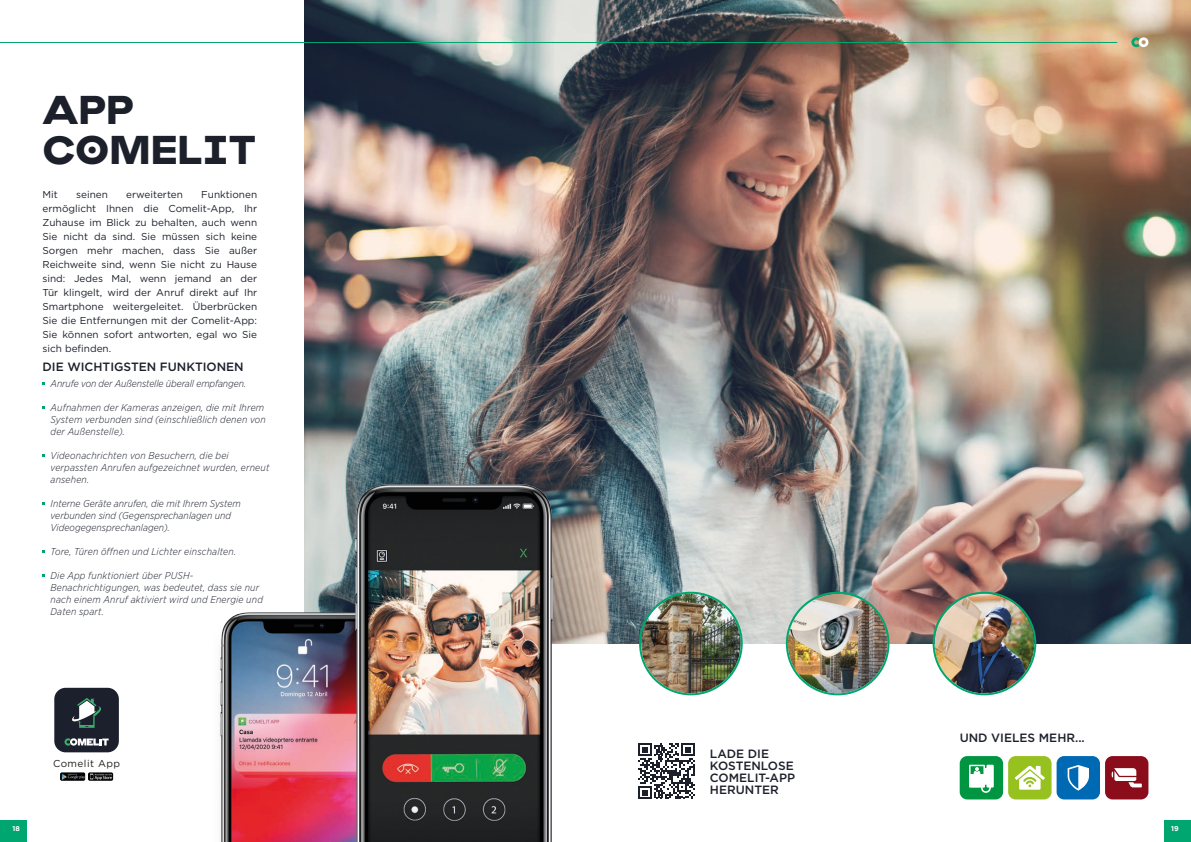
<style>
.page{position:relative;width:1191px;height:842px;background:#fff}
.page>*{position:absolute;margin:0;border:0;box-sizing:border-box;transform-origin:0 0}
.t1{font:700 40px "Epillox";color:#1c202b}
.t2{font:500 12px/12px "Gotham";color:#1c202b}
.t3{font:italic 300 10px/12px "Gotham Narrow";letter-spacing:.02em;color:#1c202b}
.titolo_blu{font:10px/14px "Gotham";color:#1c202b;text-align:justify}
.t4{font:italic 300 10px "Gotham Narrow";letter-spacing:-.005em;color:#1c202b}
.t5{font:10px "Gotham";letter-spacing:.045em;color:#1d1d1b}
.t6{font:700 7px "Gotham";color:#fff}
</style>
<div class="page">
<img style="left:304px;top:0;width:887px;height:643px">
<svg style="left:638px;top:743px;width:56px;height:56px"></svg>
<img style="left:220px;top:568px;width:102px;height:274px">
<img style="left:322px;top:456px;width:263px;height:386px">
<img style="left:641px;top:594px;width:99px;height:99px;border-radius:50px">
<div style="left:639px;top:592px;width:103px;height:103px;border:2px solid #00a66f;border-radius:50%"></div>
<img style="left:934px;top:594px;width:100px;height:99px;border-radius:50px">
<div style="left:932px;top:592px;width:104px;height:103px;border:2px solid #00a66f;border-radius:50%"></div>
<img style="left:788px;top:594px;width:99px;height:99px;border-radius:50px">
<div style="left:786px;top:592px;width:103px;height:103px;border:2px solid #00a66f;border-radius:50%"></div>
<div style="left:54px;top:688px;width:65px;height:64px;background:#1c1f2c;border-radius:11px"></div>
<svg style="left:72px;top:698px;width:29px;height:30px"></svg>
<svg style="left:64px;top:738px;width:45px;height:8px"></svg>
<img style="left:60px;top:772px;width:25px;height:9px">
<img style="left:88px;top:772px;width:25px;height:9px">
<svg style="left:1131px;top:37px;width:17px;height:10px"></svg>
<hr style="left:0;top:42px;width:1117px;height:1px;background:#00a66f">
<div style="left:959px;top:756px;width:44px;height:43px;background:#009641;border-radius:7px"></div>
<div style="left:1008px;top:756px;width:43px;height:43px;background:#96c11f;border-radius:7px"></div>
<div style="left:1056px;top:756px;width:44px;height:43px;background:#0069b4;border-radius:7px"></div>
<div style="left:1105px;top:756px;width:43px;height:43px;background:#8b0d1c;border-radius:7px"></div>
<div style="left:986px;top:765px;width:7px;height:22px;background:#fff"></div>
<svg style="left:969px;top:765px;width:22px;height:28px"></svg>
<hr style="left:984px;top:768px;width:3px;height:17px;background:#fff">
<svg style="left:1111px;top:768px;width:30px;height:19px"></svg>
<svg style="left:1015px;top:766px;width:29px;height:24px"></svg>
<svg style="left:1067px;top:765px;width:22px;height:25px"></svg>
<div style="left:0;top:820px;width:26px;height:22px;background:#00a66f"></div>
<div style="left:1164px;top:820px;width:27px;height:22px;background:#00a66f"></div>
<p class="t1" style="left:43px;top:74px;width:93px">APP</p>
<p class="t1" style="left:43px;top:114px;width:215px">COMELIT</p>
<p class="titolo_blu" style="left:43px;top:187px;width:17px">Mit</p>
<p class="titolo_blu" style="left:76px;top:187px;width:33px">seinen</p>
<p class="titolo_blu" style="left:126px;top:187px;width:58px">erweiterten</p>
<p class="titolo_blu" style="left:43px;top:187px;width:216px;text-indent:159px">Funktionen ermöglicht Ihnen die Comelit-App, Ihr Zuhause im Blick zu behalten, auch wenn Sie nicht da sind. Sie müssen sich keine Sorgen mehr machen, dass Sie außer Reichweite sind, wenn Sie nicht zu Hause sind: Jedes Mal, wenn jemand an der Tür klingelt, wird der Anruf direkt auf Ihr Smartphone weitergeleitet. Überbrücken Sie die Entfernungen mit der Comelit-App:<br>Sie können sofort antworten, egal wo Sie sich befinden.</p>
<p class="t2" style="left:43px;top:361px;width:203px">DIE WICHTIGSTEN FUNKTIONEN</p>
<p class="t4" style="left:51px;top:377px;width:197px">Anrufe von der Außenstelle überall empfangen.</p>
<p class="t3" style="left:51px;top:401px;width:217px">Aufnahmen der Kameras anzeigen, die mit Ihrem<br>System verbunden sind (einschließlich denen von der Außenstelle).</p>
<p class="t3" style="left:51px;top:449px;width:220px">Videonachrichten von Besuchern, die bei verpassten Anrufen aufgezeichnet wurden, erneut ansehen.</p>
<p class="t3" style="left:51px;top:497px;width:192px">Interne Geräte anrufen, die mit Ihrem System verbunden sind (Gegensprechanlagen und<br>Videogegensprechanlagen).</p>
<p class="t3" style="left:51px;top:545px;width:187px">Tore, Türen öffnen und Lichter einschalten.</p>
<p class="t3" style="left:51px;top:569px;width:214px">Die App funktioniert über PUSH-Benachrichtigungen, was bedeutet, dass sie nur nach einem Anruf aktiviert wird und Energie und Daten spart.</p>
<p class="t5" style="left:53px;top:757px;width:69px">Comelit App</p>
<p class="t2" style="left:710px;top:747px;width:87px">LADE DIE<br>KOSTENLOSE<br>COMELIT-APP<br>HERUNTER</p>
<p class="t2" style="left:959px;top:731px;width:127px">UND VIELES MEHR...</p>
<p class="t6" style="left:12px;top:824px;width:9px">18</p>
<p class="t6" style="left:1171px;top:824px;width:9px">19</p>
</div>
